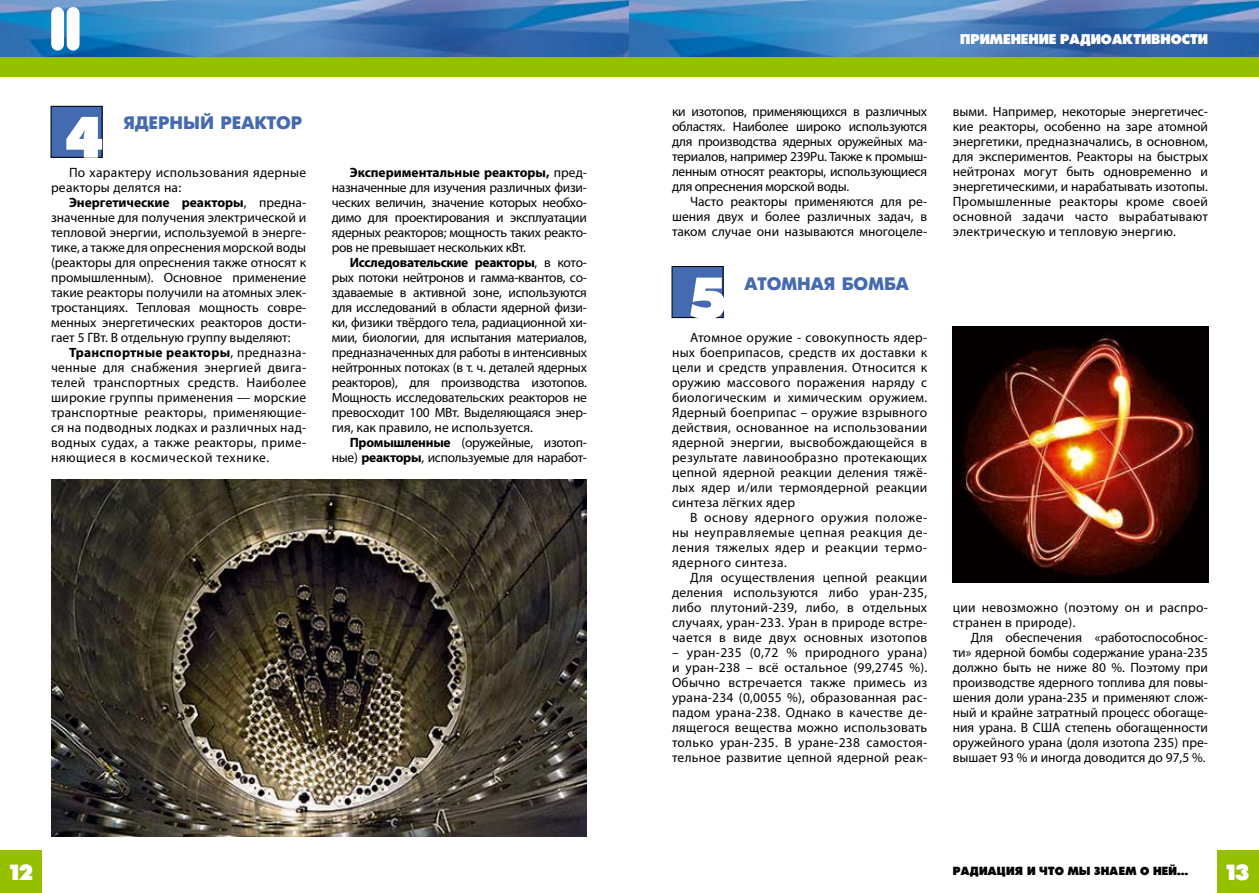
<style>
.page{position:relative;width:1259px;height:893px;background:#fff}
.page>*{position:absolute;margin:0;border:0;box-sizing:border-box;transform-origin:0 0}
.t1{font:63px "Futura Press Press";color:#fff}
.t2{font:24px "Futura Press Press";color:#fff}
.t3{font:18px "Futuris Extra C";color:#446ab1}
.t4{font:15px "Futura Press Press";color:#fff}
.t5{font:13.5px/15px "Myriad Pro";letter-spacing:.015em;color:#000;text-align:justify}
.t6{font:13.5px/15px "Myriad Pro";letter-spacing:-.02em;color:#000;text-align:right}
.t7{font:12.6px "Futura Press Press";letter-spacing:.02em;color:#000}
.s1{font-weight:700}
</style>
<div class="page">
<img style="left:0;top:0;width:1259px;height:58px">
<div style="left:0;top:58px;width:629px;height:19px;background:#94c000"></div>
<div style="left:0;top:850px;width:42px;height:43px;background:#94c000"></div>
<div style="left:1216px;top:850px;width:43px;height:43px;background:#94c000"></div>
<div style="left:629px;top:58px;width:630px;height:19px;background:#94c000"></div>
<div style="left:51px;top:106px;width:51px;height:51px;background:#446ab1"></div>
<img style="left:51px;top:479px;width:536px;height:357px">
<div style="left:672px;top:267px;width:51px;height:51px;background:#446ab1"></div>
<img style="left:952px;top:327px;width:256px;height:255px">
<div style="left:51px;top:7px;width:13px;height:44px;background:#fff;border-radius:6px"></div>
<div style="left:67px;top:7px;width:13px;height:44px;background:#fff;border-radius:6px"></div>
<h1 class="t1" style="left:65px;top:100px;width:37px">4</h1>
<h3 class="t3" style="left:123px;top:113px;width:49px">ЯДЕРНЫ</h3>
<h3 class="t3" style="left:200px;top:113px;width:67px">Й РЕАКТОР</h3>
<p class="t5" style="left:51px;top:164px;width:257px;text-indent:18px">По характеру использования ядерные реакторы делятся на:</p>
<p class="t5" style="left:51px;top:194px;width:257px;text-indent:18px"><span class="s1">Энергетические реакторы</span>, предна&shy;значенные для получения электрической и тепловой энергии, используемой в энерге&shy;тике, а также для опреснения морской воды (реакторы для опреснения также относят к промышленным). Основное применение такие реакторы получили на атомных элек&shy;тростанциях. Тепловая мощность совре&shy;менных энергетических реакторов дости&shy;гает 5 ГВт. В отдельную группу выделяют:</p>
<p class="t5" style="left:51px;top:344px;width:257px;text-indent:18px"><span class="s1">Транспортные реакторы</span>, предназна&shy;ченные для снабжения энергией двига&shy;телей транспортных средств. Наиболее широкие группы применения — морские транспортные реакторы, применяющие&shy;ся на подводных лодках и различных над&shy;водных судах, а также реакторы, приме&shy;няющиеся в космической технике.</p>
<p class="t5" style="left:332px;top:164px;width:257px;text-indent:18px"><span class="s1">Экспериментальные реакторы,</span> пред&shy;назначенные для изучения различных физи&shy;ческих величин, значение которых необхо&shy;димо для проектирования и эксплуатации ядерных реакторов; мощность таких реакто&shy;ров не превышает нескольких кВт.</p>
<p class="t5" style="left:332px;top:254px;width:257px;text-indent:18px"><span class="s1">Исследовательские реакторы</span>, в кото&shy;рых потоки нейтронов и гамма-квантов, со&shy;здаваемые в активной зоне, используются для исследований в области ядерной физи&shy;ки, физики твёрдого тела, радиационной хи&shy;мии, биологии, для испытания материалов, предназначенных для работы в интенсивных нейтронных потоках (в т. ч. деталей ядерных реакторов), для производства изотопов.<br>Мощность исследовательских реакторов не превосходит 100 МВт. Выделяющаяся энер&shy;гия, как правило, не используется.</p>
<p class="t6" style="left:332px;top:434px;width:257px"><span class="s1">Промышленные</span> (оружейные, изотоп&shy;ные) <span class="s1">реакторы</span>, используемые для наработ-</p>
<p class="t5" style="left:672px;top:104px;width:257px">ки изотопов, применяющихся в различных областях. Наиболее широко используются для производства ядерных оружейных ма&shy;териалов, например 239Pu. Также к промыш&shy;ленным относят реакторы, использующиеся для опреснения морской воды.</p>
<p class="t5" style="left:672px;top:194px;width:257px;text-indent:18px">Часто реакторы применяются для ре&shy;шения двух и более различных задач, в таком случае они называются многоцеле-</p>
<h1 class="t1" style="left:689px;top:260px;width:36px">5</h1>
<h3 class="t3" style="left:744px;top:273px;width:166px">АТОМНАЯ БОМБА</h3>
<p class="t5" style="left:672px;top:329px;width:257px;text-indent:18px">Атомное оружие - совокупность ядер&shy;ных боеприпасов, средств их доставки к цели и средств управления. Относится к оружию массового поражения наряду с биологическим и химическим оружием.<br>Ядерный боеприпас – оружие взрывного действия, основанное на использовании ядерной энергии, высвобождающейся в результате лавинообразно протекающих цепной ядерной реакции деления тяжё&shy;лых ядер и/или термоядерной реакции синтеза лёгких ядер</p>
<p class="t5" style="left:672px;top:509px;width:257px;text-indent:18px">В основу ядерного оружия положе&shy;ны неуправляемые цепная реакция де&shy;ления тяжелых ядер и реакции термо&shy;ядерного синтеза.</p>
<p class="t5" style="left:672px;top:569px;width:257px;text-indent:18px">Для осуществления цепной реакции деления используются либо уран-235, либо плутоний-239, либо, в отдельных случаях, уран-233. Уран в природе встре&shy;чается в виде двух основных изотопов</p>
<p class="t5" style="left:672px;top:644px;width:257px">– уран-235 (0,72 % природного урана) и уран-238 – всё остальное (99,2745 %).<br>Обычно встречается также примесь из урана-234 (0,0055 %), образованная рас&shy;падом урана-238. Однако в качестве де&shy;лящегося вещества можно использовать только уран-235. В уране-238 самостоя&shy;тельное развитие цепной ядерной реак-</p>
<p class="t4" style="left:960px;top:30px;width:31px">ПРИМЕНЕНИЕ</p>
<p class="t4" style="left:1060px;top:30px;width:21px">РАДИОАКТИ</p>
<p class="t4" style="left:1151px;top:30px;width:49px">ВНОСТИ</p>
<p class="t5" style="left:952px;top:104px;width:257px">выми. Например, некоторые энергетичес&shy;кие реакторы, особенно на заре атомной энергетики, предназначались, в основном, для экспериментов. Реакторы на быстрых нейтронах могут быть одновременно и энергетическими, и нарабатывать изотопы.<br>Промышленные реакторы кроме своей основной задачи часто вырабатывают электрическую и тепловую энергию.</p>
<p class="t5" style="left:952px;top:599px;width:257px">ции невозможно (поэтому он и распро&shy;странен в природе).</p>
<p class="t5" style="left:952px;top:629px;width:257px;text-indent:18px">Для обеспечения «работоспособнос&shy;ти» ядерной бомбы содержание урана-235 должно быть не ниже 80 %. Поэтому при производстве ядерного топлива для повы&shy;шения доли урана-235 и применяют слож&shy;ный и крайне затратный процесс обогаще&shy;ния урана. В США степень обогащенности оружейного урана (доля изотопа 235) пре&shy;вышает 93 % и иногда доводится до 97,5 %.</p>
<h2 class="t2" style="left:10px;top:858px;width:24px">12</h2>
<p class="t7" style="left:952px;top:864px;width:237px">Радиация и что мы знаем о ней…</p>
<h2 class="t2" style="left:1226px;top:858px;width:24px">13</h2>
</div>
